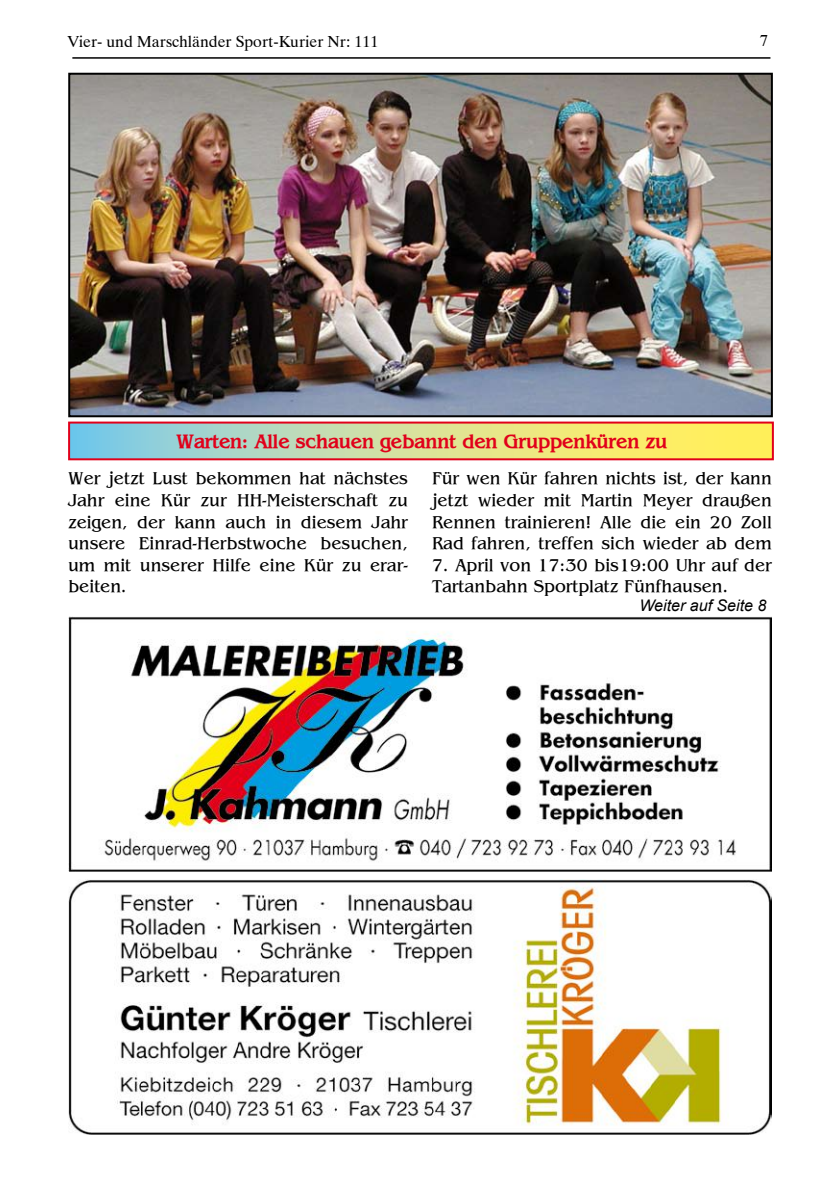
<style>
.page{position:relative;width:840px;height:1191px;background:#fff}
.page>*{position:absolute;margin:0;border:0;box-sizing:border-box;transform-origin:0 0}
.t1{font:700 20px "Bangle";color:#e1001a}
.t2{font:18px/21.6px "Bangle Normal";color:#000;text-align:justify}
.t3{font:16px "Dutch 801 BT";color:#000}
.t4{font:italic 16px "Arial";color:#000}
</style>
<div class="page">
<hr style="left:72px;top:57px;width:698px;height:2px;background:#000">
<svg style="left:71px;top:424px;width:699px;height:33px;background:#cee09d"></svg>
<div style="left:68px;top:421px;width:705px;height:39px;border:2px solid #e1001a"></div>
<img style="left:68px;top:879px;width:703px;height:255px">
<img style="left:71px;top:76px;width:698px;height:338px">
<div style="left:68px;top:73px;width:704px;height:344px;border:2px solid #000"></div>
<img style="left:68px;top:617px;width:703px;height:255px">
<p class="t3" style="left:67px;top:32px;width:313px">Vier- und Marschländer Sport-Kurier Nr: 111</p>
<p class="t3" style="left:759px;top:31px;width:9px">7</p>
<p class="t1" style="left:176px;top:427px;width:492px">Warten: Alle schauen gebannt den Gruppenküren zu</p>
<p class="t2" style="left:68px;top:467px;width:341px">Wer jetzt Lust bekommen hat nächstes Jahr eine Kür zur HH-Meisterschaft zu zeigen, der kann auch in diesem Jahr unsere Einrad-Herbstwoche besuchen, um mit unserer Hilfe eine Kür zu erar&shy;beiten.</p>
<p class="t2" style="left:432px;top:467px;width:341px">Für wen Kür fahren nichts ist, der kann jetzt wieder mit Martin Meyer draußen Rennen trainieren! Alle die ein 20 Zoll Rad fahren, treffen sich wieder ab dem</p>
<p class="t2" style="left:432px;top:553px;width:341px">7. April von 17:30 bis19:00 Uhr auf der<br>Tartanbahn Sportplatz Fünfhausen.</p>
<p class="t4" style="left:639px;top:595px;width:128px">Weiter auf Seite 8</p>
</div>
